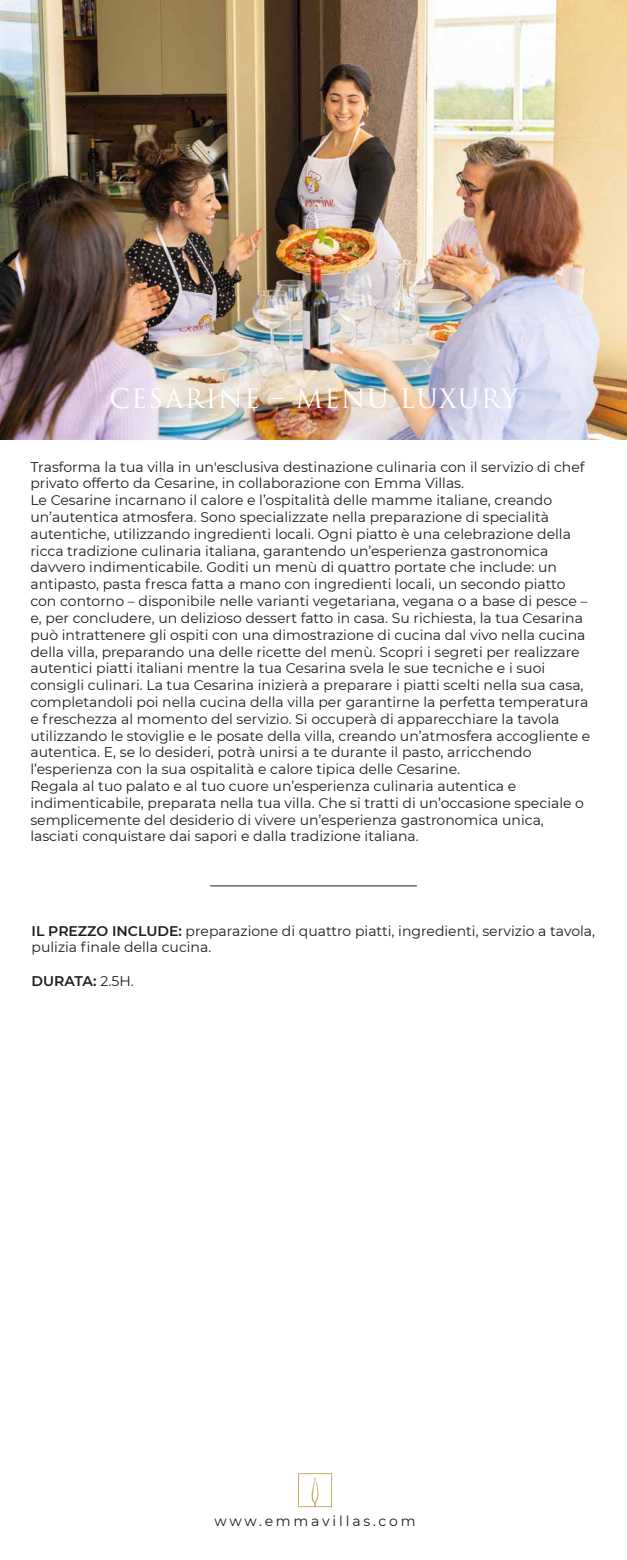
<style>
.page{position:relative;width:627px;height:1560px;background:#fff}
.page>*{position:absolute;margin:0;border:0;box-sizing:border-box;transform-origin:0 0}
.t1{font:26px "Trajan Pro 3";letter-spacing:.05em;color:#fff}
.t2{font:14px/16.8px "Montserrat";color:#1d1d1b}
.t3{font:14px "Montserrat";letter-spacing:.2em;color:#1d1d1b}
.t4{font:600 14px "Montserrat";color:#1d1d1b}
.s1{font-weight:600}
.s2{font-weight:400}
</style>
<div class="page">
<hr style="left:210px;top:885px;width:206px;height:1px;background:#1d1d1b">
<svg style="left:298px;top:1473px;width:34px;height:33px"></svg>
<img style="left:0;top:0;width:626px;height:439px">
<h1 class="t1" style="left:109px;top:381px;width:410px">CESARINE – MENU LUXURY</h1>
<p class="t2" style="left:30px;top:457px;width:561px">Trasforma la tua villa in un'esclusiva destinazione culinaria con il servizio di chef privato offerto da Cesarine, in collaborazione con Emma Villas.<br>Le Cesarine incarnano il calore e l’ospitalità delle mamme italiane, creando un’autentica atmosfera. Sono specializzate nella preparazione di specialità autentiche, utilizzando ingredienti locali. Ogni piatto è una celebrazione della ricca tradizione culinaria italiana, garantendo un’esperienza gastronomica davvero indimenticabile. Goditi un menù di quattro portate che include: un antipasto, pasta fresca fatta a mano con ingredienti locali, un secondo piatto con contorno – disponibile nelle varianti vegetariana, vegana o a base di pesce – e, per concludere, un delizioso dessert fatto in casa. Su richiesta, la tua Cesarina può intrattenere gli ospiti con una dimostrazione di cucina dal vivo nella cucina della villa, preparando una delle ricette del menù. Scopri i segreti per realizzare autentici piatti italiani mentre la tua Cesarina svela le sue tecniche e i suoi consigli culinari. La tua Cesarina inizierà a preparare i piatti scelti nella sua casa, completandoli poi nella cucina della villa per garantirne la perfetta temperatura e freschezza al momento del servizio. Si occuperà di apparecchiare la tavola utilizzando le stoviglie e le posate della villa, creando un’atmosfera accogliente e autentica. E, se lo desideri, potrà unirsi a te durante il pasto, arricchendo l’esperienza con la sua ospitalità e calore tipica delle Cesarine.<br>Regala al tuo palato e al tuo cuore un’esperienza culinaria autentica e indimenticabile, preparata nella tua villa. Che si tratti di un’occasione speciale o semplicemente del desiderio di vivere un’esperienza gastronomica unica, lasciati conquistare dai sapori e dalla tradizione italiana.</p>
<p class="t2" style="left:32px;top:921px;width:565px"><span class="s1">IL PREZZO INCLUDE:</span> preparazione di quattro piatti, ingredienti, servizio a tavola, pulizia finale della cucina.</p>
<p class="t4" style="left:32px;top:971px;width:104px">DURATA: <span class="s2">2.5H.</span></p>
<p class="t3" style="left:214px;top:1511px;width:203px">www.emmavillas.com</p>
</div>
